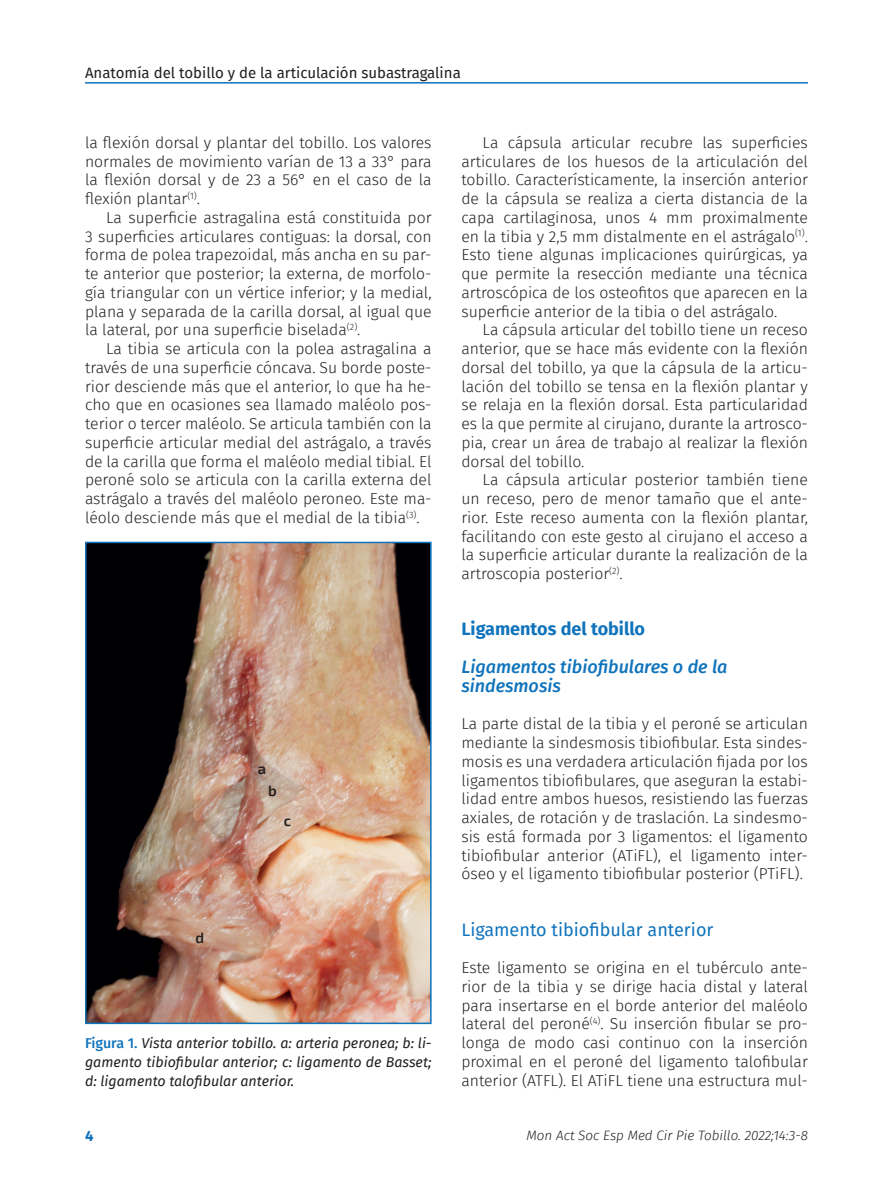
<style>
.page{position:relative;width:893px;height:1191px;background:#fff}
.page>*{position:absolute;margin:0;border:0;box-sizing:border-box;transform-origin:0 0}
.Subladillo_posladill{font:italic 500 18px/18.8px "Fira Sans FS";color:#1074bc}
.Subladillo_1{font:18px "Fira Sans FS";color:#1074bc}
.Ladillo{font:700 18px "Fira Sans FS";color:#1074bc}
.Párrafo_general{font:15.75px/18.8px "Fira Sans Light FS";color:#231f20;text-align:justify}
.Primer_párrafo{font:15.75px/18.8px "Fira Sans Light FS";color:#231f20;text-align:justify}
.t1{font:15px "Fira Sans FS";color:#231f20}
.Anotaciones_tabla{font:600 15px "Exo 2";color:#231f20}
.t2{font:700 15px "Fira Sans FS";color:#1074bc}
.Pie_de_foto{font:italic 14.25px/18.8px "Fira Sans FS";color:#231f20;text-align:justify}
.t3{font:italic 300 13.5px "Fira Sans FS";color:#231f20}
.s1{font-weight:500;font-style:normal;color:#1074bc}
</style>
<div class="page">
<hr style="left:85px;top:82px;width:723px;height:2px;background:#1074bc">
<img style="left:88px;top:545px;width:341px;height:476px">
<div style="left:85px;top:542px;width:347px;height:482px;border:2px solid #1074bc"></div>
<p class="t1" style="left:85px;top:62px;width:377px">Anatomía del tobillo y de la articulación subastragalina</p>
<p class="Primer_párrafo" style="left:85px;top:133px;width:348px">la flexión dorsal y plantar del tobillo. Los valores normales de movimiento varían de 13 a 33° para la flexión dorsal y de 23 a 56° en el caso de la flexión plantar<sup>(1)</sup>.</p>
<p class="Párrafo_general" style="left:85px;top:208px;width:348px;text-indent:21px">La superficie astragalina está constituida por 3 superficies articulares contiguas: la dorsal, con forma de polea trapezoidal, más ancha en su par&shy;te anterior que posterior; la externa, de morfolo&shy;gía triangular con un vértice inferior; y la medial, plana y separada de la carilla dorsal, al igual que la lateral, por una superficie biselada<sup>(2)</sup>.</p>
<p class="Párrafo_general" style="left:85px;top:339px;width:348px;text-indent:21px">La tibia se articula con la polea astragalina a través de una superficie cóncava. Su borde poste&shy;rior desciende más que el anterior, lo que ha he&shy;cho que en ocasiones sea llamado maléolo pos&shy;terior o tercer maléolo. Se articula también con la superficie articular medial del astrágalo, a través de la carilla que forma el maléolo medial tibial. El peroné solo se articula con la carilla externa del astrágalo a través del maléolo peroneo. Este ma&shy;léolo desciende más que el medial de la tibia<sup>(3)</sup>.</p>
<p class="Anotaciones_tabla" style="left:258px;top:760px;width:10px">a</p>
<p class="Anotaciones_tabla" style="left:195px;top:929px;width:10px">d</p>
<p class="Anotaciones_tabla" style="left:268px;top:782px;width:10px">b</p>
<p class="Anotaciones_tabla" style="left:284px;top:811px;width:9px">c</p>
<p class="Pie_de_foto" style="left:85px;top:1033px;width:348px"><span class="s1">Figura 1.</span> Vista anterior tobillo. a: arteria peronea; b: li&shy;gamento tibiofibular anterior; c: ligamento de Basset; d: ligamento talofibular anterior.</p>
<p class="Párrafo_general" style="left:461px;top:133px;width:348px;text-indent:21px">La cápsula articular recubre las superficies articulares de los huesos de la articulación del tobillo. Característicamente, la inserción anterior de la cápsula se realiza a cierta distancia de la capa cartilaginosa, unos 4 mm proximalmente en la tibia y 2,5 mm distalmente en el astrágalo<sup>(1)</sup>.<br>Esto tiene algunas implicaciones quirúrgicas, ya que permite la resección mediante una técnica artroscópica de los osteofitos que aparecen en la superficie anterior de la tibia o del astrágalo.</p>
<p class="Párrafo_general" style="left:461px;top:320px;width:348px;text-indent:21px">La cápsula articular del tobillo tiene un receso anterior, que se hace más evidente con la flexión dorsal del tobillo, ya que la cápsula de la articu&shy;lación del tobillo se tensa en la flexión plantar y se relaja en la flexión dorsal. Esta particularidad es la que permite al cirujano, durante la artrosco&shy;pia, crear un área de trabajo al realizar la flexión dorsal del tobillo.</p>
<p class="Párrafo_general" style="left:461px;top:470px;width:348px;text-indent:21px">La cápsula articular posterior también tiene un receso, pero de menor tamaño que el ante&shy;rior. Este receso aumenta con la flexión plantar, facilitando con este gesto al cirujano el acceso a la superficie articular durante la realización de la artroscopia posterior<sup>(2)</sup>.</p>
<p class="Ladillo" style="left:461px;top:615px;width:185px">Ligamentos del tobillo</p>
<p class="Subladillo_posladill" style="left:461px;top:657px;width:268px">Ligamentos tibiofibulares o de la sindesmosis</p>
<p class="Primer_párrafo" style="left:461px;top:714px;width:348px">La parte distal de la tibia y el peroné se articulan mediante la sindesmosis tibiofibular. Esta sindes&shy;mosis es una verdadera articulación fijada por los ligamentos tibiofibulares, que aseguran la estabi&shy;lidad entre ambos huesos, resistiendo las fuerzas axiales, de rotación y de traslación. La sindesmo&shy;sis está formada por 3 ligamentos: el ligamento tibiofibular anterior (ATiFL), el ligamento inter&shy;óseo y el ligamento tibiofibular posterior (PTiFL).</p>
<p class="Subladillo_1" style="left:461px;top:916px;width:254px">Ligamento tibiofibular anterior</p>
<p class="Primer_párrafo" style="left:461px;top:958px;width:348px">Este ligamento se origina en el tubérculo ante&shy;rior de la tibia y se dirige hacia distal y lateral para insertarse en el borde anterior del maléolo lateral del peroné<sup>(4)</sup>. Su inserción fibular se pro&shy;longa de modo casi continuo con la inserción proximal en el peroné del ligamento talofibular anterior (ATFL). El ATiFL tiene una estructura mul-</p>
<p class="t2" style="left:85px;top:1124px;width:10px">4</p>
<p class="t3" style="left:526px;top:1125px;width:283px">Mon Act Soc Esp Med Cir Pie Tobillo. 2022;14:3-8</p>
</div>
